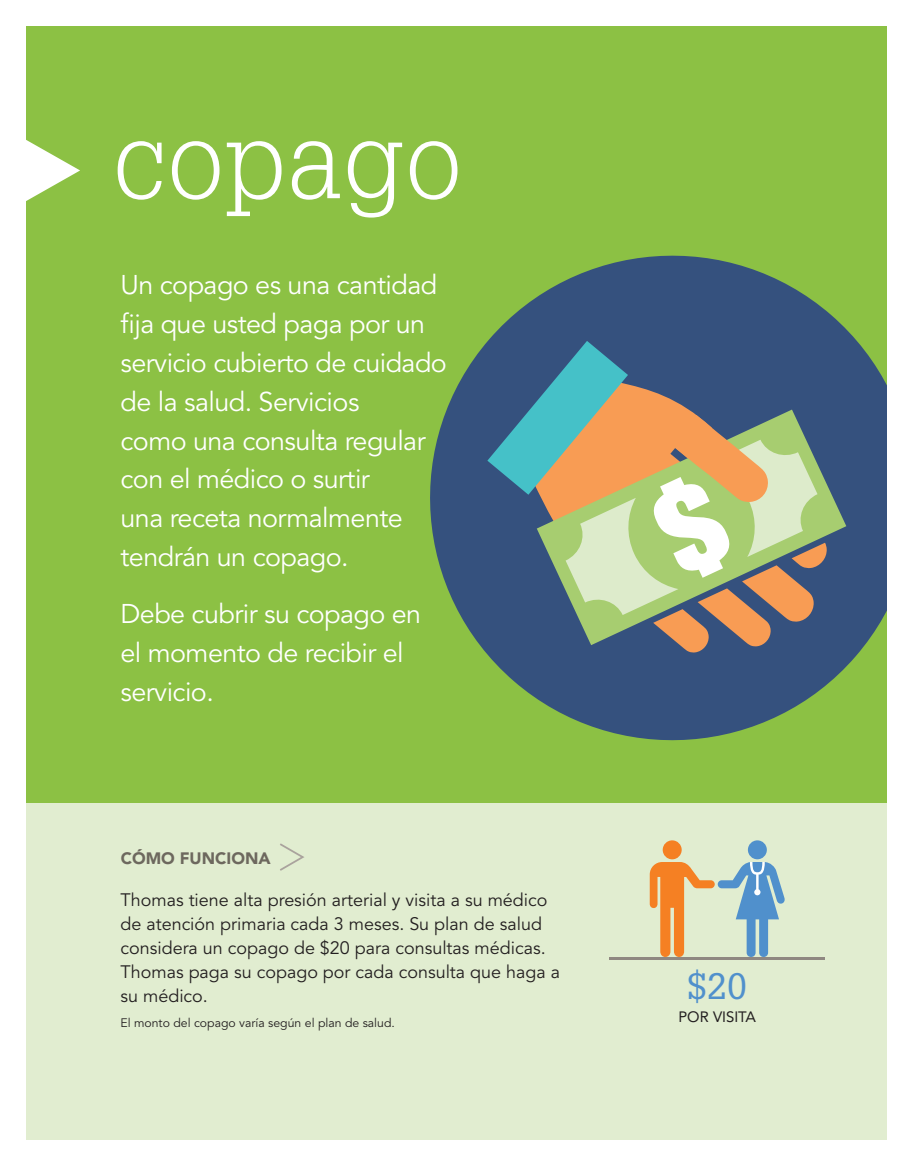
<style>
.page{position:relative;width:914px;height:1166px;background:#fff}
.page>*{position:absolute;margin:0;border:0;box-sizing:border-box;transform-origin:0 0}
.Term{font:300 107.62px "Glypha LT Std";letter-spacing:.02em;color:#fff}
.Caption_Big_Number{font:35.88px "Glypha LT Std";color:#5090cc}
.Definition{font:26.95px/38.9px "Avenir LT Std";letter-spacing:-.02em;color:#fff}
.Text_12_16{font:17.85px/24px "Avenir LT Std";color:#231f20}
.t1{font:900 16.45px "Avenir LT Std";color:#6d685e}
.Caption_CAPS{font:14.88px "Avenir LT Std";color:#231f20}
.Footnotes{font:12.25px "Avenir LT Std";color:#231f20}
</style>
<div class="page">
<div style="left:26px;top:26px;width:861px;height:1113px;background:#8cc144"></div>
<div style="left:26px;top:803px;width:861px;height:336px;background:#e1edd0"></div>
<svg style="left:26px;top:140px;width:54px;height:61px"></svg>
<svg style="left:430px;top:255px;width:457px;height:486px;fill:#35517e"></svg>
<svg style="left:827px;top:409px;width:19px;height:236px;background:#415e7c"></svg>
<svg style="left:487px;top:341px;width:340px;height:311px;background:#879385"></svg>
<hr style="left:609px;top:957px;width:215px;height:3px;background:#8f8881">
<div style="left:662px;top:840px;width:19px;height:19px;background:#f58023;border-radius:50%"></div>
<div style="left:747px;top:840px;width:19px;height:19px;background:#5090cc;border-radius:50%"></div>
<svg style="left:649px;top:862px;width:136px;height:95px"></svg>
<svg style="left:280px;top:843px;width:24px;height:28px"></svg>
<p class="Term" style="left:112px;top:99px;width:351px">copago</p>
<p class="Definition" style="left:120px;top:266px;width:328px">Un copago es una cantidad fija que usted paga por un servicio cubierto de cuidado de la salud. Servicios<br>como una consulta regular con el médico o surtir<br>una receta normalmente tendrán un copago.</p>
<p class="Definition" style="left:120px;top:595px;width:302px">Debe cubrir su copago en el momento de recibir el servicio.</p>
<p class="t1" style="left:121px;top:848px;width:151px">CÓMO FUNCIONA</p>
<p class="Text_12_16" style="left:120px;top:888px;width:441px">Thomas tiene alta presión arterial y visita a su médico de atención primaria cada 3 meses. Su plan de salud considera un copago de $20 para consultas médicas.<br>Thomas paga su copago por cada consulta que haga a su médico.</p>
<p class="Footnotes" style="left:120px;top:1015px;width:276px">El monto del copago varía según el plan de salud.</p>
<p class="Caption_Big_Number" style="left:687px;top:964px;width:61px">$20</p>
<p class="Caption_CAPS" style="left:678px;top:1007px;width:79px">POR VISITA</p>
</div>
